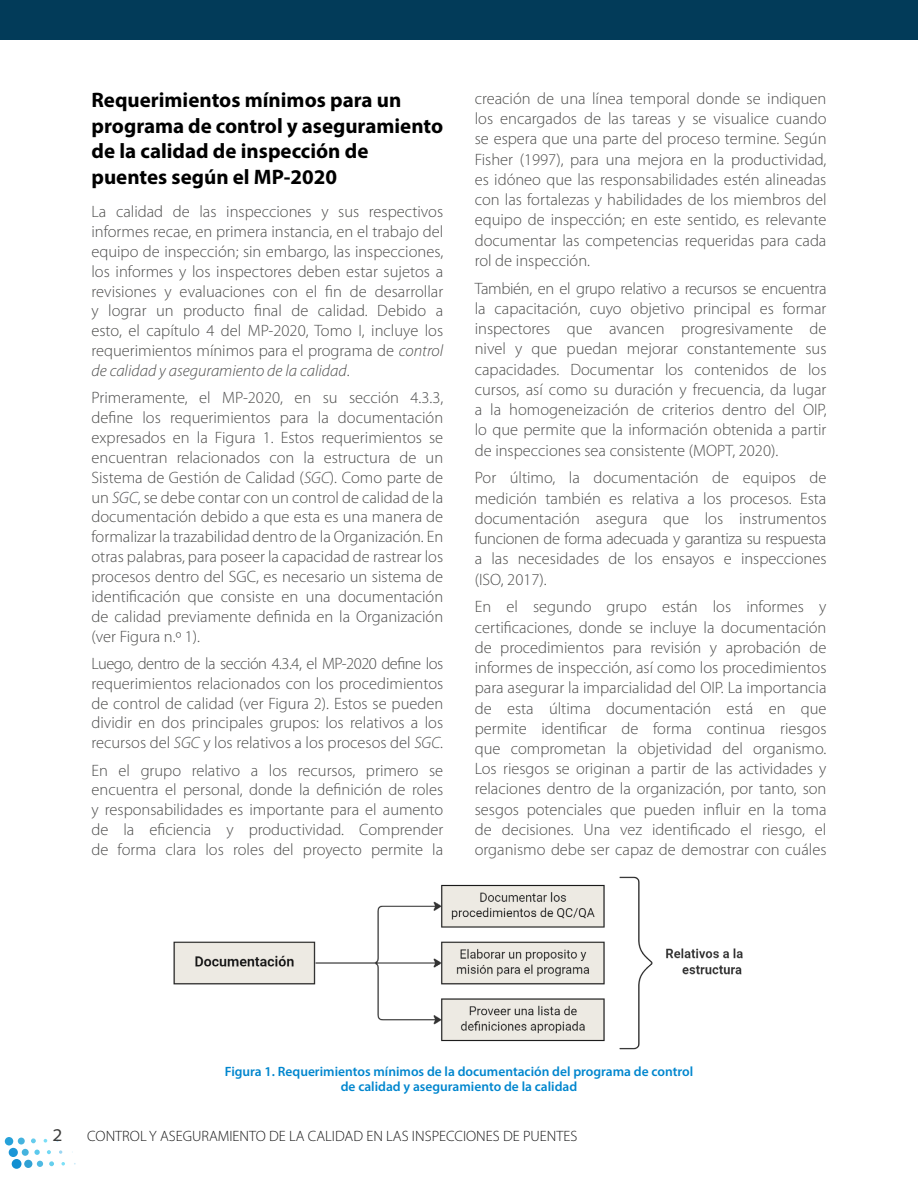
<style>
.page{position:relative;width:918px;height:1188px;background:#fff}
.page>*{position:absolute;margin:0;border:0;box-sizing:border-box;transform-origin:0 0}
.t1{font:700 21px/25.5px "Myriad Pro";color:#000}
.t2{font:semi-expanded 18px "Myriad Pro";color:#3c3c3b}
.t3{font:300 16.5px/20.2px "Myriad Pro";color:#4d4d4c;text-align:justify}
.t4{font:300 15px "Myriad Pro";color:#1a1a1a}
.t5{font:600 13.5px/15px "Myriad Pro";color:#0086ce;text-align:center}
.s1{font-style:italic}
</style>
<div class="page">
<div style="left:5px;top:1137px;width:8px;height:9px;background:#26a1d9;border-radius:50%"></div>
<div style="left:9px;top:1148px;width:9px;height:9px;background:#1c96d6;border-radius:50%"></div>
<div style="left:12px;top:1159px;width:10px;height:10px;background:#128fd1;border-radius:50%"></div>
<div style="left:18px;top:1138px;width:7px;height:7px;background:#45b3de;border-radius:50%"></div>
<div style="left:22px;top:1149px;width:7px;height:7px;background:#45b3de;border-radius:50%"></div>
<div style="left:24px;top:1160px;width:8px;height:8px;background:#30a1d4;border-radius:50%"></div>
<svg style="left:31px;top:1138px;width:5px;height:5px"></svg>
<svg style="left:34px;top:1150px;width:6px;height:5px"></svg>
<svg style="left:37px;top:1161px;width:6px;height:6px"></svg>
<svg style="left:44px;top:1139px;width:3px;height:4px"></svg>
<svg style="left:47px;top:1150px;width:4px;height:4px"></svg>
<svg style="left:49px;top:1161px;width:5px;height:5px"></svg>
<svg style="left:59px;top:1150px;width:3px;height:4px"></svg>
<svg style="left:61px;top:1162px;width:4px;height:4px"></svg>
<div style="left:0;top:0;width:918px;height:39px;background:#023b59"></div>
<img style="left:173px;top:876px;width:570px;height:174px">
<p class="t1" style="left:92px;top:87px;width:353px">Requerimientos mínimos para un programa de control y aseguramiento de la calidad de inspección de puentes según el MP-2020</p>
<p class="t3" style="left:92px;top:202px;width:353px;line-height:19.8px">La calidad de las inspecciones y sus respectivos informes recae, en primera instancia, en el trabajo del equipo de inspección; sin embargo, las inspecciones, los informes y los inspectores deben estar sujetos a revisiones y evaluaciones con el fin de desarrollar y lograr un producto final de calidad. Debido a esto, el capítulo 4 del MP-2020, Tomo I, incluye los requerimientos mínimos para el programa de <span class="s1">control de calidad y aseguramiento de la calidad</span>.</p>
<p class="t3" style="left:92px;top:388px;width:353px;line-height:19.8px">Primeramente, el MP-2020, en su sección 4.3.3, define los requerimientos para la documentación expresados en la Figura 1. Estos requerimientos se encuentran relacionados con la estructura de un Sistema de Gestión de Calidad (<span class="s1">SGC</span>). Como parte de un <span class="s1">SGC</span>, se debe contar con un control de calidad de la documentación debido a que esta es una manera de formalizar la trazabilidad dentro de la Organización. En otras palabras, para poseer la capacidad de rastrear los procesos dentro del SGC, es necesario un sistema de identificación que consiste en una documentación de calidad previamente definida en la Organización (ver Figura n.º 1).</p>
<p class="t3" style="left:92px;top:654px;width:353px;line-height:19.8px">Luego, dentro de la sección 4.3.4, el MP-2020 define los requerimientos relacionados con los procedimientos de control de calidad (ver Figura 2). Estos se pueden dividir en dos principales grupos: los relativos a los recursos del <span class="s1">SGC</span> y los relativos a los procesos del <span class="s1">SGC</span>.</p>
<p class="t3" style="left:92px;top:761px;width:353px;line-height:19.8px">En el grupo relativo a los recursos, primero se encuentra el personal, donde la definición de roles y responsabilidades es importante para el aumento de la eficiencia y productividad. Comprender de forma clara los roles del proyecto permite la</p>
<p class="t3" style="left:475px;top:89px;width:353px">creación de una línea temporal donde se indiquen los encargados de las tareas y se visualice cuando se espera que una parte del proceso termine. Según Fisher (1997), para una mejora en la productividad, es idóneo que las responsabilidades estén alineadas con las fortalezas y habilidades de los miembros del equipo de inspección; en este sentido, es relevante documentar las competencias requeridas para cada rol de inspección.</p>
<p class="t3" style="left:475px;top:278px;width:353px">También, en el grupo relativo a recursos se encuentra la capacitación, cuyo objetivo principal es formar inspectores que avancen progresivamente de nivel y que puedan mejorar constantemente sus capacidades. Documentar los contenidos de los cursos, así como su duración y frecuencia, da lugar a la homogeneización de criterios dentro del OIP, lo que permite que la información obtenida a partir de inspecciones sea consistente (MOPT, 2020).</p>
<p class="t3" style="left:475px;top:468px;width:353px">Por último, la documentación de equipos de medición también es relativa a los procesos. Esta documentación asegura que los instrumentos funcionen de forma adecuada y garantiza su respuesta a las necesidades de los ensayos e inspecciones (ISO, 2017).</p>
<p class="t3" style="left:475px;top:597px;width:353px">En el segundo grupo están los informes y certificaciones, donde se incluye la documentación de procedimientos para revisión y aprobación de informes de inspección, así como los procedimientos para asegurar la imparcialidad del OIP. La importancia de esta última documentación está en que permite identificar de forma continua riesgos que comprometan la objetividad del organismo.<br>Los riesgos se originan a partir de las actividades y relaciones dentro de la organización, por tanto, son sesgos potenciales que pueden influir en la toma de decisiones. Una vez identificado el riesgo, el organismo debe ser capaz de demostrar con cuáles</p>
<p class="t5" style="left:225px;top:1064px;width:470px">Figura 1. Requerimientos mínimos de la documentación del programa de control de calidad y aseguramiento de la calidad</p>
<p class="t2" style="left:52px;top:1124px;width:12px">2</p>
<p class="t4" style="left:87px;top:1128px;width:492px">CONTROL Y ASEGURAMIENTO DE LA CALIDAD EN LAS INSPECCIONES DE PUENTES</p>
</div>
